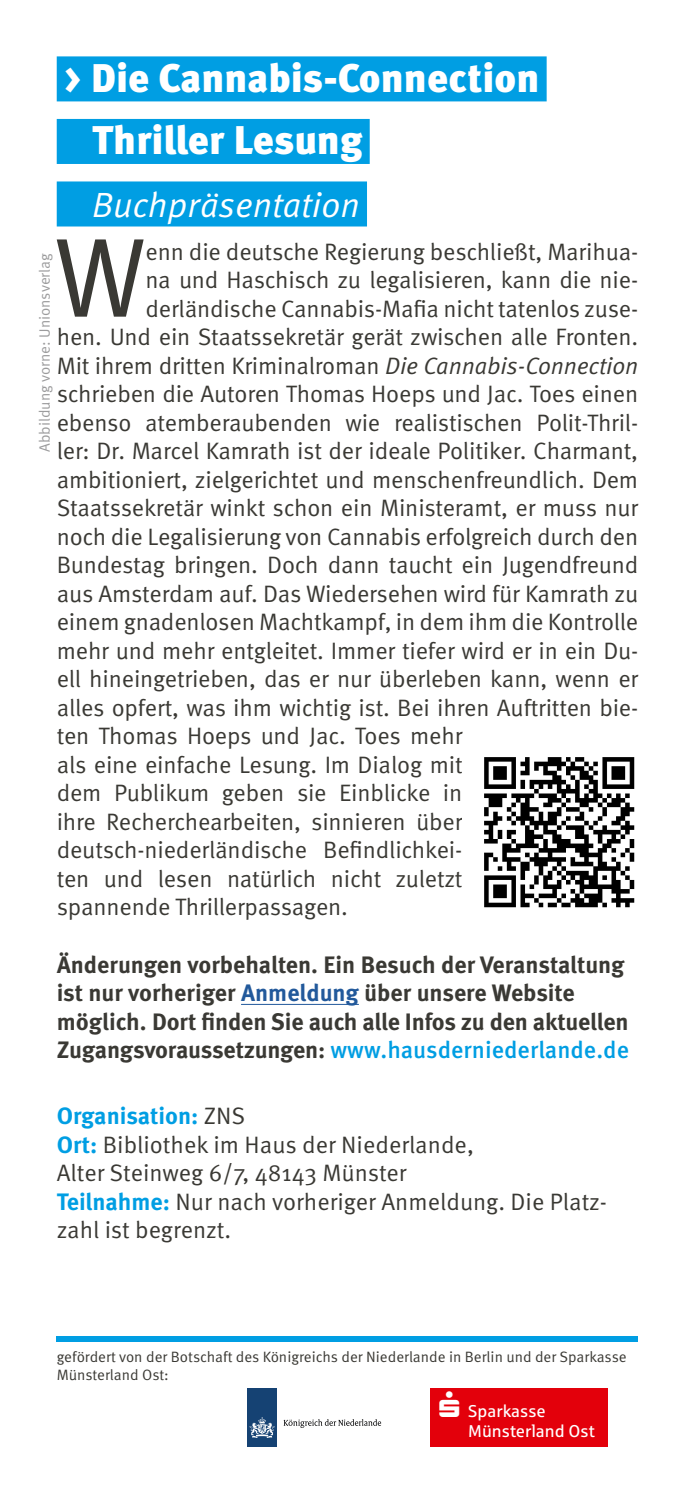
<style>
.page{position:relative;width:695px;height:1489px;background:#fff}
.page>*{position:absolute;margin:0;border:0;box-sizing:border-box;transform-origin:0 0}
.t1{font:112.5px "Meta OT";color:#3a3934}
.t2{font:900 40px/62.5px "Meta OT";color:#fff}
.t3{font:italic 35px "Meta OT";color:#fff}
.t4{font:23.75px/28.5px "Meta OT";letter-spacing:-.01em;color:#3a3934}
.t5{font:700 23.75px/28.5px "Meta OT";letter-spacing:-.005em;color:#3a3934}
.t6{font:17px/19.8px "Sparkasse Rg";color:#fff}
.t7{font:15px/18px "Meta OT";color:#3a3934}
.t8{font:15px "Meta OT";color:#9c9c9d}
.s1{font-style:italic}
.s2{color:#22599b}
.s3{font-weight:500;color:#009ee3}
.s4{font-weight:700;color:#009ee3}
</style>
<div class="page">
<div style="left:57px;top:1336px;width:581px;height:5px;background:#009ee3"></div>
<div style="left:57px;top:56px;width:489px;height:45px;background:#009ee3"></div>
<div style="left:57px;top:119px;width:312px;height:45px;background:#009ee3"></div>
<div style="left:57px;top:181px;width:310px;height:45px;background:#009ee3"></div>
<hr style="left:241px;top:1003px;width:118px;height:1px;background:#22599b">
<div style="left:430px;top:1387px;width:177px;height:59px;background:#e3000b"></div>
<img style="left:484px;top:757px;width:151px;height:151px">
<div style="left:247px;top:1387px;width:29px;height:58px;background:#154273"></div>
<svg style="left:249px;top:1417px;width:26px;height:21px"></svg>
<svg style="left:283px;top:1419px;width:98px;height:8px"></svg>
<h2 class="t2" style="left:92px;top:48px;width:449px;text-indent:-28px">&gt; Die Cannabis-Connection<br>Thriller Lesung</h2>
<h3 class="t3" style="left:92px;top:184px;width:269px">Buchpräsentation</h3>
<h1 class="t1" style="left:54px;top:210px;width:94px">W</h1>
<p class="t4" style="left:145px;top:237px;width:494px">enn die deutsche Regierung beschließt, Marihua-</p>
<p class="t8" style="left:36px;top:452px;width:200px;rotate:-90deg">Abbildung vorne: Unionsverlag</p>
<p class="t4" style="left:145px;top:266px;width:494px">na und Haschisch zu legalisieren, kann die nie-</p>
<p class="t4" style="left:145px;top:294px;width:494px">derländische Cannabis-Mafia nicht tatenlos zuse-</p>
<p class="t4" style="left:57px;top:323px;width:583px">hen. Und ein Staatssekretär gerät zwischen alle Fronten.</p>
<p class="t4" style="left:57px;top:351px;width:583px">Mit ihrem dritten Kriminalroman <span class="s1">Die Cannabis-Connection</span></p>
<p class="t4" style="left:57px;top:380px;width:583px">schrieben die Autoren Thomas Hoeps und Jac. Toes einen</p>
<p class="t4" style="left:57px;top:408px;width:583px">ebenso atemberaubenden wie realistischen Polit-Thril-</p>
<p class="t4" style="left:57px;top:437px;width:583px">ler: Dr. Marcel Kamrath ist der ideale Politiker. Charmant,</p>
<p class="t4" style="left:57px;top:465px;width:583px">ambitioniert, zielgerichtet und menschenfreundlich. Dem</p>
<p class="t4" style="left:57px;top:494px;width:583px">Staatssekretär winkt schon ein Ministeramt, er muss nur</p>
<p class="t4" style="left:57px;top:522px;width:583px">noch die Legalisierung von Cannabis erfolgreich durch den</p>
<p class="t4" style="left:57px;top:551px;width:583px">Bundestag bringen. Doch dann taucht ein Jugendfreund</p>
<p class="t4" style="left:57px;top:579px;width:583px">aus Amsterdam auf. Das Wiedersehen wird für Kamrath zu</p>
<p class="t4" style="left:57px;top:608px;width:583px">einem gnadenlosen Machtkampf, in dem ihm die Kontrolle</p>
<p class="t4" style="left:57px;top:636px;width:583px">mehr und mehr entgleitet. Immer tiefer wird er in ein Du-</p>
<p class="t4" style="left:57px;top:665px;width:583px">ell hineingetrieben, das er nur überleben kann, wenn er</p>
<p class="t4" style="left:57px;top:693px;width:583px">alles opfert, was ihm wichtig ist. Bei ihren Auftritten bie-</p>
<p class="t4" style="left:57px;top:722px;width:407px">ten Thomas Hoeps und Jac. Toes mehr</p>
<p class="t4" style="left:57px;top:750px;width:407px">als eine einfache Lesung. Im Dialog mit</p>
<p class="t4" style="left:57px;top:779px;width:407px">dem Publikum geben sie Einblicke in</p>
<p class="t4" style="left:57px;top:807px;width:407px">ihre Recherchearbeiten, sinnieren über</p>
<p class="t4" style="left:57px;top:836px;width:404px">deutsch-niederländische Befindlichkei-</p>
<p class="t4" style="left:57px;top:864px;width:407px">ten und lesen natürlich nicht zuletzt</p>
<p class="t4" style="left:57px;top:893px;width:293px">spannende Thrillerpassagen.</p>
<p class="t5" style="left:57px;top:950px;width:573px">Änderungen vorbehalten. Ein Besuch der Veranstaltung ist nur vorheriger <span class="s2">Anmeldung</span> über unsere Website möglich. Dort finden Sie auch alle Infos zu den aktuellen Zugangsvoraussetzungen: <span class="s3">www.hausderniederlande.de</span></p>
<p class="t4" style="left:57px;top:1101px;width:551px"><span class="s4">Organisation:</span> ZNS<br><span class="s4">Ort:</span> Bibliothek im Haus der Niederlande,<br>Alter Steinweg 6/7, 48143 Münster<br><span class="s4">Teilnahme:</span> Nur nach vorheriger Anmeldung. Die Platz&shy;zahl ist begrenzt.</p>
<p class="t7" style="left:57px;top:1347px;width:571px">gefördert von der Botschaft des Königreichs der Niederlande in Berlin und der Sparkasse<br>Münsterland Ost:</p>
<p class="t6" style="left:468px;top:1400px;width:128px;text-indent:-29px">▲ Sparkasse<br>Münsterland Ost</p>
</div>
